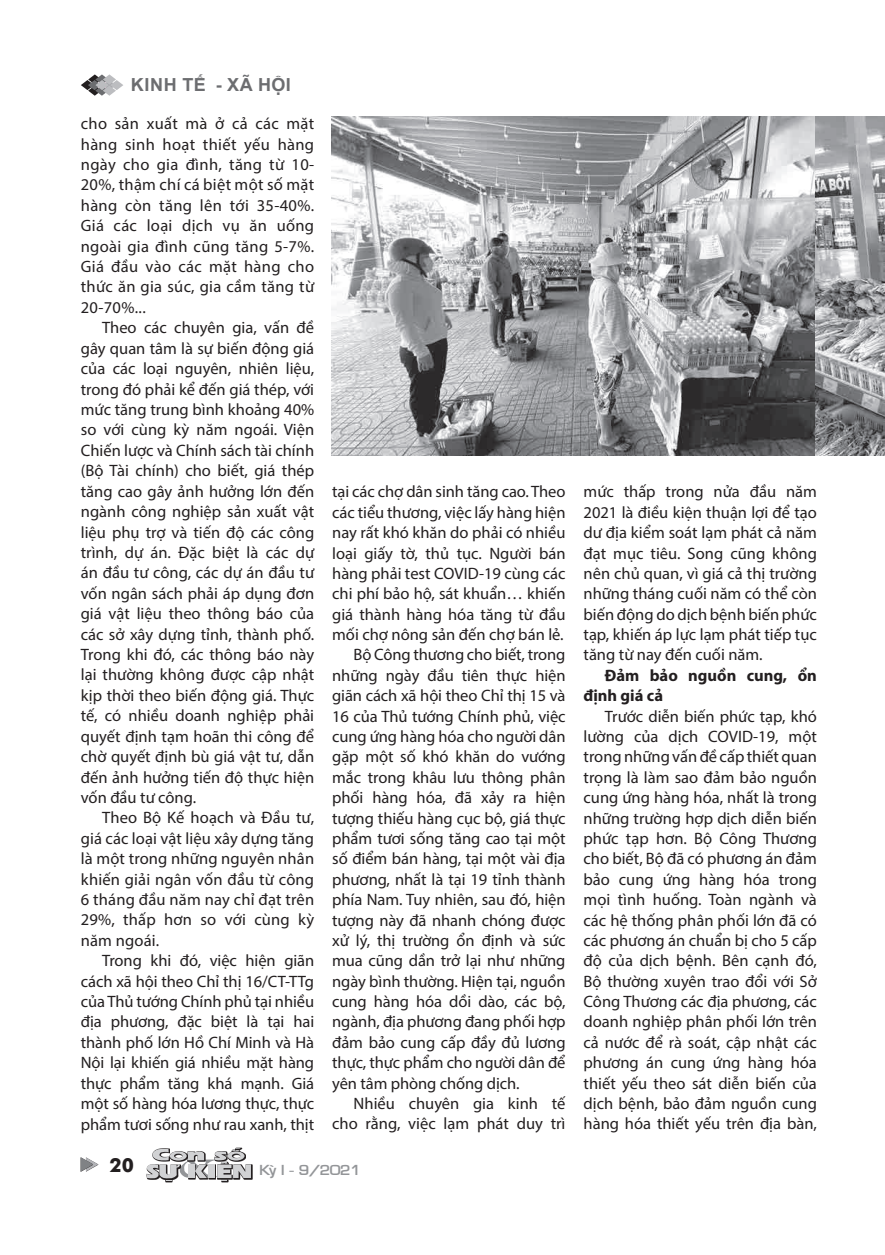
<style>
.page{position:relative;width:885px;height:1255px;background:#fff}
.page>*{position:absolute;margin:0;border:0;box-sizing:border-box;transform-origin:0 0}
.t1{font:700 19.5px "Futura";color:#231f20}
.t2{font:700 18px "Arial";letter-spacing:.035em;color:#6c6d70}
.Normal__Web{font:16.5px/20.4px "Myriad Pro";color:#231f20;text-align:justify}
.t3{font:700 16.5px/20.4px "Myriad Pro";color:#231f20}
.t4{font:13.5px "VNI Eurasia Bold";color:#939598;scale:1.1 1}
</style>
<div class="page">
<svg style="left:81px;top:74px;width:42px;height:22px"></svg>
<svg style="left:81px;top:1157px;width:17px;height:14px"></svg>
<div style="left:233px;top:1164px;width:19px;height:15px;background:#231f20"></div>
<svg style="left:146px;top:1147px;width:105px;height:35px"></svg>
<img style="left:332px;top:117px;width:483px;height:338px">
<img style="left:815px;top:117px;width:69px;height:338px">
<p class="t2" style="left:131px;top:72px;width:162px">KINH TẾ - XÃ HỘI</p>
<p class="Normal__Web" style="left:81px;top:113px;width:235px">cho sản xuất mà ở cả các mặt hàng sinh hoạt thiết yếu hàng ngày cho gia đình, tăng từ 10- 20%, thậm chí cá biệt một số mặt hàng còn tăng lên tới 35-40%.<br>Giá các loại dịch vụ ăn uống ngoài gia đình cũng tăng 5-7%.<br>Giá đầu vào các mặt hàng cho thức ăn gia súc, gia cầm tăng từ 20-70%...</p>
<p class="Normal__Web" style="left:81px;top:317px;width:235px;text-indent:21px">Theo các chuyên gia, vấn đề gây quan tâm là sự biến động giá của các loại nguyên, nhiên liệu, trong đó phải kể đến giá thép, với mức tăng trung bình khoảng 40% so với cùng kỳ năm ngoái. Viện Chiến lược và Chính sách tài chính (Bộ Tài chính) cho biết, giá thép tăng cao gây ảnh hưởng lớn đến ngành công nghiệp sản xuất vật liệu phụ trợ và tiến độ các công trình, dự án. Đặc biệt là các dự án đầu tư công, các dự án đầu tư vốn ngân sách phải áp dụng đơn giá vật liệu theo thông báo của các sở xây dựng tỉnh, thành phố.<br>Trong khi đó, các thông báo này lại thường không được cập nhật kịp thời theo biến động giá. Thực tế, có nhiều doanh nghiệp phải quyết định tạm hoãn thi công để chờ quyết định bù giá vật tư, dẫn đến ảnh hưởng tiến độ thực hiện vốn đầu tư công.</p>
<p class="Normal__Web" style="left:81px;top:807px;width:235px;text-indent:21px">Theo Bộ Kế hoạch và Đầu tư, giá các loại vật liệu xây dựng tăng là một trong những nguyên nhân khiến giải ngân vốn đầu từ công 6 tháng đầu năm nay chỉ đạt trên 29%, thấp hơn so với cùng kỳ năm ngoái.</p>
<p class="Normal__Web" style="left:81px;top:950px;width:235px;text-indent:21px">Trong khi đó, việc hiện giãn cách xã hội theo Chỉ thị 16/CT-TTg của Thủ tướng Chính phủ tại nhiều địa phương, đặc biệt là tại hai thành phố lớn Hồ Chí Minh và Hà Nội lại khiến giá nhiều mặt hàng thực phẩm tăng khá mạnh. Giá một số hàng hóa lương thực, thực phẩm tươi sống như rau xanh, thịt</p>
<p class="Normal__Web" style="left:332px;top:481px;width:235px">tại các chợ dân sinh tăng cao. Theo các tiểu thương, việc lấy hàng hiện nay rất khó khăn do phải có nhiều loại giấy tờ, thủ tục. Người bán hàng phải test COVID-19 cùng các chi phí bảo hộ, sát khuẩn… khiến giá thành hàng hóa tăng từ đầu mối chợ nông sản đến chợ bán lẻ.</p>
<p class="Normal__Web" style="left:332px;top:644px;width:235px;text-indent:21px">Bộ Công thương cho biết, trong những ngày đầu tiên thực hiện giãn cách xã hội theo Chỉ thị 15 và 16 của Thủ tướng Chính phủ, việc cung ứng hàng hóa cho người dân gặp một số khó khăn do vướng mắc trong khâu lưu thông phân phối hàng hóa, đã xảy ra hiện tượng thiếu hàng cục bộ, giá thực phẩm tươi sống tăng cao tại một số điểm bán hàng, tại một vài địa phương, nhất là tại 19 tỉnh thành phía Nam. Tuy nhiên, sau đó, hiện tượng này đã nhanh chóng được xử lý, thị trường ổn định và sức mua cũng dần trở lại như những ngày bình thường. Hiện tại, nguồn cung hàng hóa dồi dào, các bộ, ngành, địa phương đang phối hợp đảm bảo cung cấp đầy đủ lương thực, thực phẩm cho người dân để yên tâm phòng chống dịch.</p>
<p class="Normal__Web" style="left:332px;top:1093px;width:235px;text-align:right">Nhiều chuyên gia kinh tế cho rằng, việc lạm phát duy trì</p>
<p class="t1" style="left:109px;top:1150px;width:26px">20</p>
<p class="t4" style="left:259px;top:1160px;width:94px">KyøI - 9/2021</p>
<p class="Normal__Web" style="left:583px;top:481px;width:235px">mức thấp trong nửa đầu năm 2021 là điều kiện thuận lợi để tạo dư địa kiểm soát lạm phát cả năm đạt mục tiêu. Song cũng không nên chủ quan, vì giá cả thị trường những tháng cuối năm có thể còn biến động do dịch bệnh biến phức tạp, khiến áp lực lạm phát tiếp tục tăng từ nay đến cuối năm.</p>
<p class="t3" style="left:583px;top:664px;width:235px;text-indent:21px">Đảm bảo nguồn cung, ổn định giá cả</p>
<p class="Normal__Web" style="left:583px;top:705px;width:235px;text-indent:21px">Trước diễn biến phức tạp, khó lường của dịch COVID-19, một trong những vấn đề cấp thiết quan trọng là làm sao đảm bảo nguồn cung ứng hàng hóa, nhất là trong những trường hợp dịch diễn biến phức tạp hơn. Bộ Công Thương cho biết, Bộ đã có phương án đảm bảo cung ứng hàng hóa trong mọi tình huống. Toàn ngành và các hệ thống phân phối lớn đã có các phương án chuẩn bị cho 5 cấp độ của dịch bệnh. Bên cạnh đó, Bộ thường xuyên trao đổi với Sở Công Thương các địa phương, các doanh nghiệp phân phối lớn trên cả nước để rà soát, cập nhật các phương án cung ứng hàng hóa thiết yếu theo sát diễn biến của dịch bệnh, bảo đảm nguồn cung hàng hóa thiết yếu trên địa bàn,</p>
</div>
